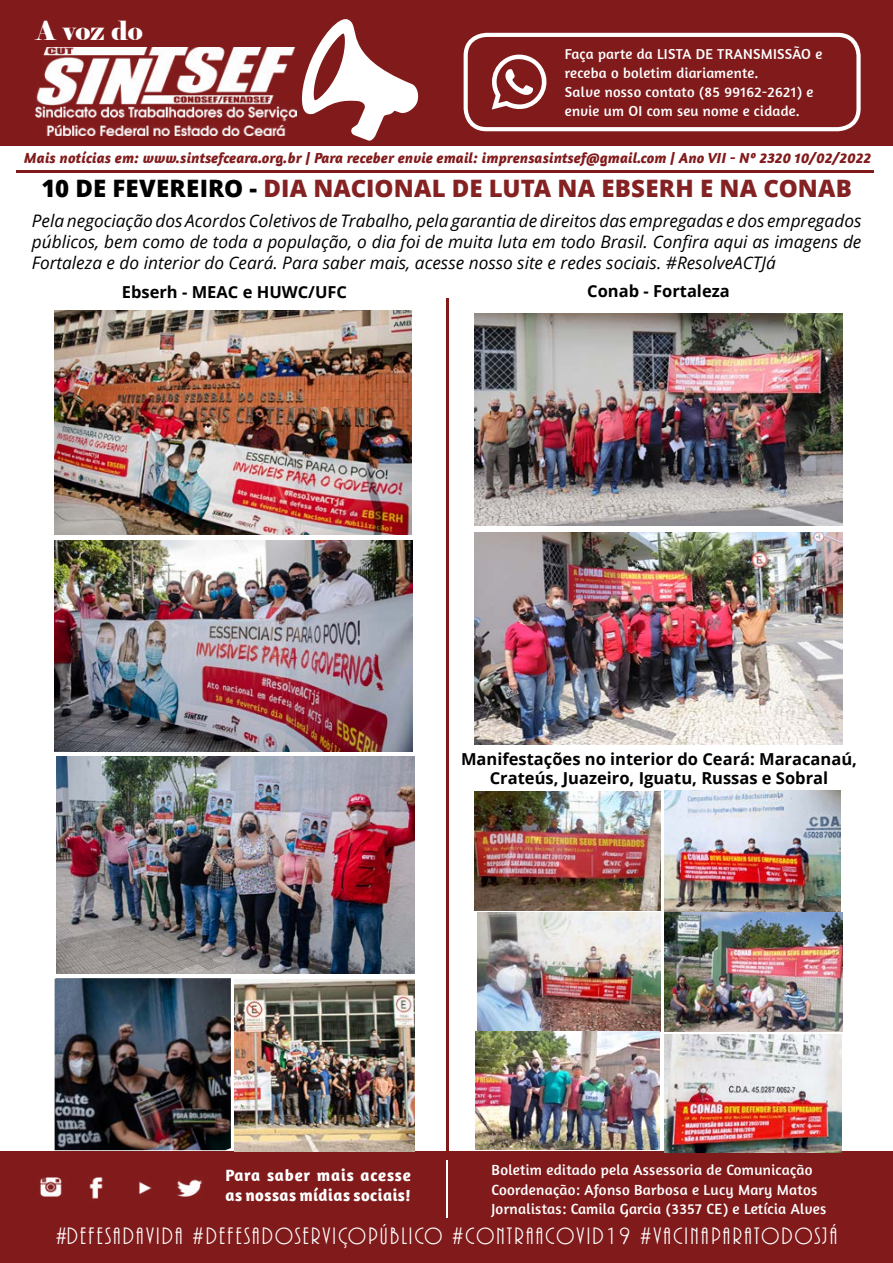
<style>
.page{position:relative;width:893px;height:1263px;background:#fff}
.page>*{position:absolute;margin:0;border:0;box-sizing:border-box;transform-origin:0 0}
.t1{font:26.25px "Elephant";color:#fff}
.t2{font:24.6px "ARBONNIE";letter-spacing:.09em;color:#fff}
.t3{font:800 24px "Open Sans";letter-spacing:.01em;color:#842223}
.t4{font:italic 17.25px/20.7px "Open Sans";color:#000;text-align:justify}
.t5{font:700 16.8px/20.1px "Amaranth";letter-spacing:.03em;color:#fff}
.t6{font:700 16.5px/19.8px "Open Sans";color:#000;text-align:center}
.t7{font:15px/19.5px "Amaranth";letter-spacing:.02em;color:#fff}
.t8{font:italic 700 15px "Amaranth";letter-spacing:.01em;color:#811a1b}
.t9{font:14.7px/19px "Amaranth";letter-spacing:.02em;color:#fff}
.s1{color:#000}
</style>
<div class="page">
<div style="left:0;top:0;width:893px;height:146px;background:#811a1b"></div>
<svg style="left:301px;top:19px;width:118px;height:122px"></svg>
<div style="left:0;top:1151px;width:893px;height:112px;background:#811a1b"></div>
<img style="left:36px;top:47px;width:260px;height:89px">
<hr style="left:16px;top:170px;width:858px;height:3px;background:#811a1b">
<hr style="left:446px;top:1160px;width:2px;height:57px;background:#fff">
<img style="left:40px;top:1177px;width:162px;height:22px">
<div style="left:464px;top:33px;width:397px;height:98px;border:4px solid #fff;border-radius:21px"></div>
<svg style="left:492px;top:55px;width:55px;height:55px"></svg>
<hr style="left:446px;top:299px;width:2px;height:857px;background:#811a1b">
<img style="left:56px;top:757px;width:358px;height:216px">
<img style="left:55px;top:310px;width:356px;height:225px">
<img style="left:55px;top:540px;width:358px;height:211px">
<img style="left:474px;top:313px;width:368px;height:212px">
<img style="left:474px;top:532px;width:368px;height:212px">
<img style="left:664px;top:791px;width:178px;height:240px">
<img style="left:476px;top:912px;width:184px;height:238px">
<img style="left:664px;top:1034px;width:178px;height:119px">
<img style="left:474px;top:792px;width:186px;height:118px">
<img style="left:55px;top:978px;width:176px;height:172px">
<img style="left:234px;top:979px;width:180px;height:172px">
<h1 class="t1" style="left:36px;top:15px;width:108px">A voz do</h1>
<p class="t9" style="left:565px;top:44px;width:259px">Faça parte da LISTA DE TRANSMISSÃO e receba o boletim diariamente.<br>Salve nosso contato (85 99162-2621) e envie um OI com seu nome e cidade.</p>
<p class="t8" style="left:24px;top:148px;width:848px">Mais notícias em: www.sintsefceara.org.br | Para receber envie email: imprensasintsef@gmail.com | Ano VII - Nº 2320 10/02/2022</p>
<h3 class="t3" style="left:41px;top:170px;width:812px"><span class="s1">10 DE FEVEREIRO -</span> DIA NACIONAL DE LUTA NA EBSERH E NA CONAB</h3>
<p class="t4" style="left:32px;top:210px;width:831px">Pela negociação dos Acordos Coletivos de Trabalho, pela garantia de direitos das empregadas e dos empregados públicos, bem como de toda a população, o dia foi de muita luta em todo Brasil. Confira aqui as imagens de Fortaleza e do interior do Ceará. Para saber mais, acesse nosso site e redes sociais. #ResolveACTJá</p>
<p class="t6" style="left:122px;top:282px;width:227px">Ebserh - MEAC e HUWC/UFC</p>
<p class="t6" style="left:587px;top:281px;width:144px">Conab - Fortaleza</p>
<p class="t6" style="left:461px;top:748px;width:397px">Manifestações no interior do Ceará: Maracanaú,<br>Crateús, Juazeiro, Iguatu, Russas e Sobral</p>
<p class="t5" style="left:225px;top:1164px;width:187px">Para saber mais acesse as nossas mídias sociais!</p>
<p class="t7" style="left:492px;top:1160px;width:336px">Boletim editado pela Assessoria de Comunicação<br>Coordenação: Afonso Barbosa e Lucy Mary Matos<br>Jornalistas: Camila Garcia (3357 CE) e Letícia Alves</p>
<h2 class="t2" style="left:56px;top:1223px;width:783px">#DEFESADAVIDA #DEFESADOSERVIÇOPÚBLICO #CONTRAACOVID19 #VACINAPARATODOSJÁ</h2>
</div>
